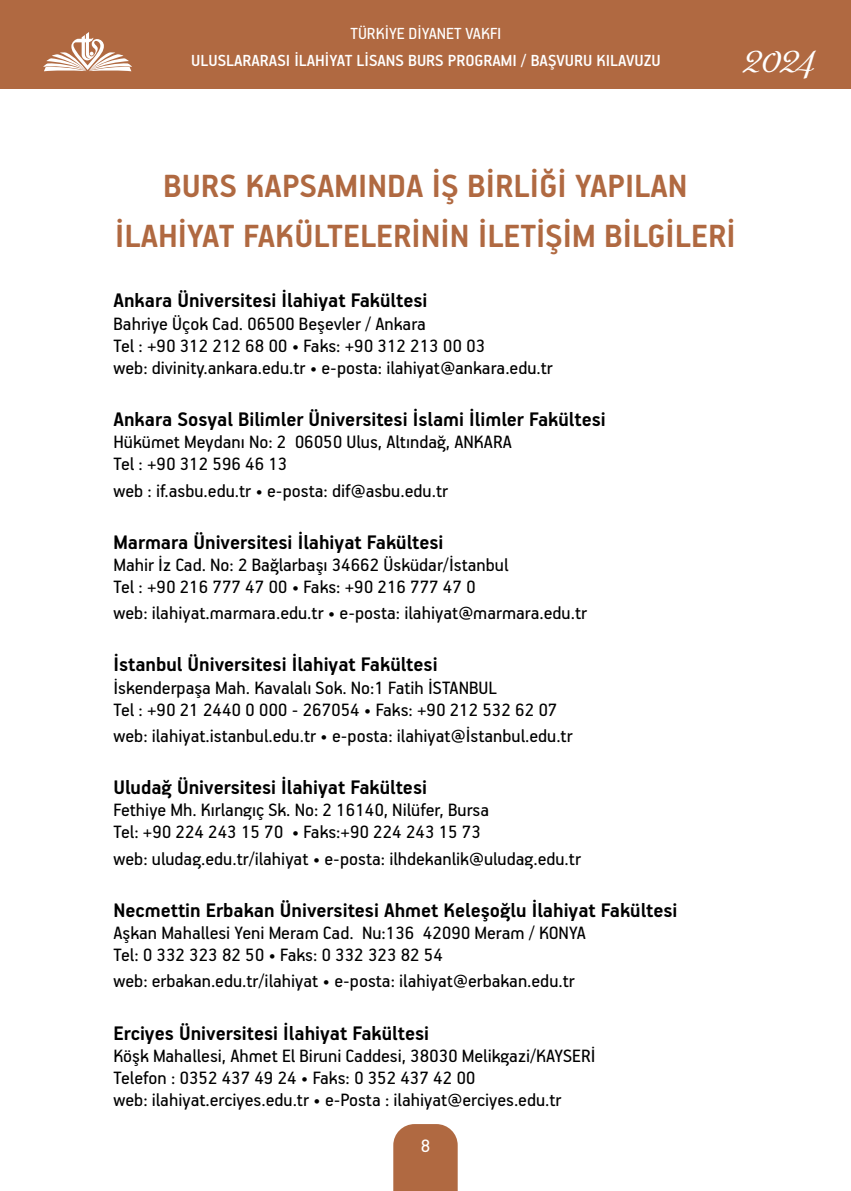
<style>
.page{position:relative;width:851px;height:1191px;background:#fff}
.page>*{position:absolute;margin:0;border:0;box-sizing:border-box;transform-origin:0 0}
.t1{font:700 36px/50.2px "PF Handbook Pro";color:#b06941;text-align:center}
.t2{font:34.8px "Aphrodite Pro";color:#fff}
.t3{font:700 22px "PF Handbook Pro";color:#000}
.t4{font:20px/22.2px "PF Handbook Pro";color:#000}
.t5{font:20px "PF Handbook Pro";color:#fff}
.t6{font:500 18px "PF Handbook Pro";color:#fff}
.t7{font:18px "PF Handbook Pro";color:#fff}
</style>
<div class="page">
<div style="left:0;top:0;width:850px;height:88px;background:#b06941"></div>
<div style="left:393px;top:1124px;width:64px;height:67px;background:#b06941"></div>
<svg style="left:43px;top:32px;width:89px;height:39px"></svg>
<p class="t7" style="left:350px;top:22px;width:152px">TÜRKİYE DİYANET VAKFI</p>
<p class="t6" style="left:191px;top:49px;width:471px">ULUSLARARASI İLAHİYAT LİSANS BURS PROGRAMI / BAŞVURU KILAVUZU</p>
<h2 class="t2" style="left:743px;top:39px;width:72px">2024</h2>
<h1 class="t1" style="left:115px;top:160px;width:622px">BURS KAPSAMINDA İŞ BİRLİĞİ YAPILAN<br>İLAHİYAT FAKÜLTELERİNİN İLETİŞİM BİLGİLERİ</h1>
<p class="t3" style="left:113px;top:287px;width:315px">Ankara Üniversitesi İlahiyat Fakültesi</p>
<p class="t4" style="left:113px;top:312px;width:441px">Bahriye Üçok Cad. 06500 Beşevler / Ankara<br>Tel : +90 312 212 68 00 • Faks: +90 312 213 00 03<br>web: divinity.ankara.edu.tr • e-posta: ilahiyat@ankara.edu.tr</p>
<p class="t3" style="left:113px;top:406px;width:493px">Ankara Sosyal Bilimler Üniversitesi İslami İlimler Fakültesi</p>
<p class="t4" style="left:113px;top:430px;width:400px">Hükümet Meydanı No: 2 06050 Ulus, Altındağ, ANKARA<br>Tel : +90 312 596 46 13</p>
<p class="t4" style="left:113px;top:478px;width:336px">web : if.asbu.edu.tr • e-posta: dif@asbu.edu.tr</p>
<p class="t3" style="left:113px;top:529px;width:331px">Marmara Üniversitesi İlahiyat Fakültesi</p>
<p class="t4" style="left:113px;top:553px;width:396px">Mahir İz Cad. No: 2 Bağlarbaşı 34662 Üsküdar/İstanbul<br>Tel : +90 216 777 47 00 • Faks: +90 216 777 47 0</p>
<p class="t4" style="left:113px;top:601px;width:475px">web: ilahiyat.marmara.edu.tr • e-posta: ilahiyat@marmara.edu.tr</p>
<p class="t3" style="left:113px;top:651px;width:325px">İstanbul Üniversitesi İlahiyat Fakültesi</p>
<p class="t4" style="left:113px;top:675px;width:445px">İskenderpaşa Mah. Kavalalı Sok. No:1 Fatih İSTANBUL<br>Tel : +90 21 2440 0 000 - 267054 • Faks: +90 212 532 62 07</p>
<p class="t4" style="left:113px;top:724px;width:460px">web: ilahiyat.istanbul.edu.tr • e-posta: ilahiyat@İstanbul.edu.tr</p>
<p class="t3" style="left:113px;top:774px;width:315px">Uludağ Üniversitesi İlahiyat Fakültesi</p>
<p class="t4" style="left:113px;top:798px;width:377px">Fethiye Mh. Kırlangıç Sk. No: 2 16140, Nilüfer, Bursa<br>Tel: +90 224 243 15 70 • Faks:+90 224 243 15 73</p>
<p class="t4" style="left:113px;top:846px;width:469px">web: uludag.edu.tr/ilahiyat • e-posta: ilhdekanlik@uludag.edu.tr</p>
<p class="t3" style="left:113px;top:896px;width:565px">Necmettin Erbakan Üniversitesi Ahmet Keleşoğlu İlahiyat Fakültesi</p>
<p class="t4" style="left:113px;top:921px;width:474px">Aşkan Mahallesi Yeni Meram Cad. Nu:136 42090 Meram / KONYA<br>Tel: 0 332 323 82 50 • Faks: 0 332 323 82 54</p>
<p class="t4" style="left:113px;top:969px;width:463px">web: erbakan.edu.tr/ilahiyat • e-posta: ilahiyat@erbakan.edu.tr</p>
<p class="t3" style="left:113px;top:1019px;width:317px">Erciyes Üniversitesi İlahiyat Fakültesi</p>
<p class="t4" style="left:113px;top:1043px;width:483px">Köşk Mahallesi, Ahmet El Biruni Caddesi, 38030 Melikgazi/KAYSERİ<br>Telefon : 0352 437 49 24 • Faks: 0 352 437 42 00<br>web: ilahiyat.erciyes.edu.tr • e-Posta : ilahiyat@erciyes.edu.tr</p>
<p class="t5" style="left:420px;top:1134px;width:11px">8</p>
</div>
